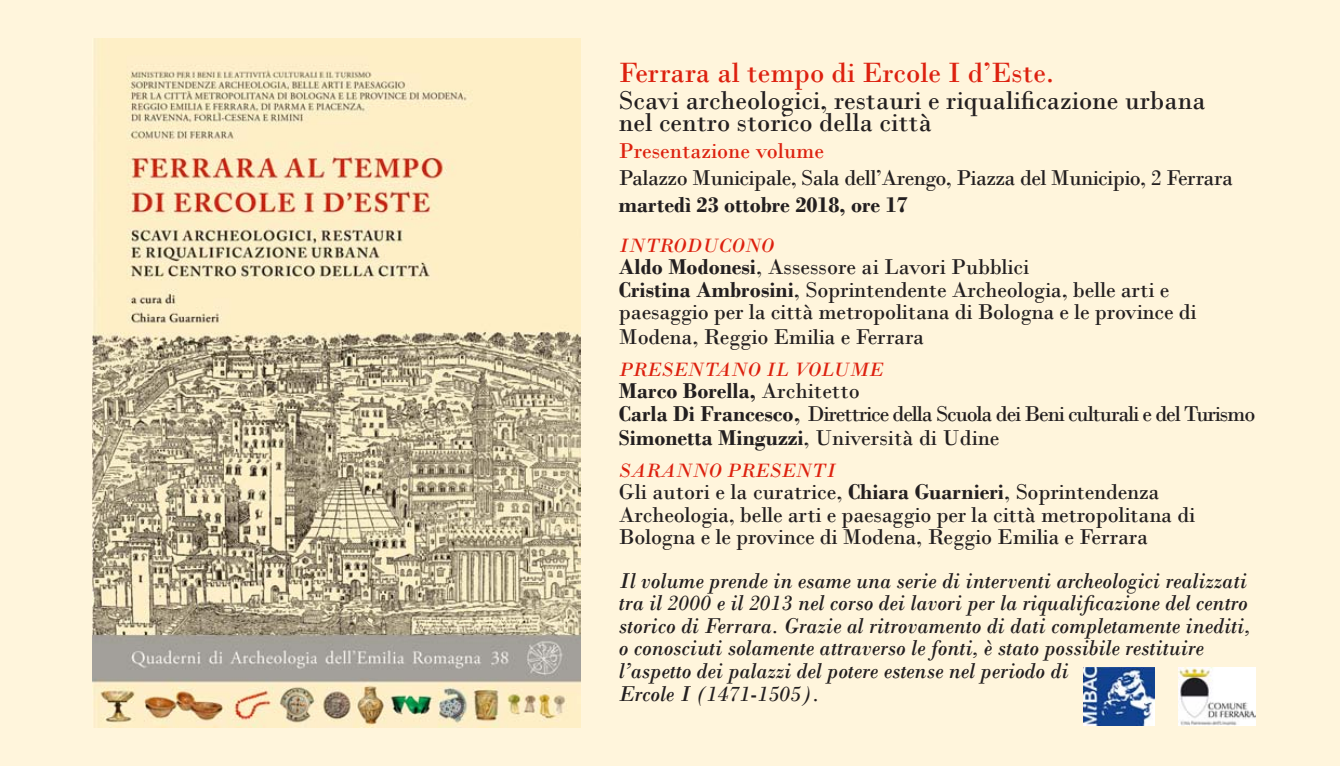
<style>
.page{position:relative;width:1340px;height:766px;background:#fff}
.page>*{position:absolute;margin:0;border:0;box-sizing:border-box;transform-origin:0 0}
.t1{font:29.25px "Bodoni";color:#dd210f}
.t2{font:27px "Bodoni";color:#231f20}
.t3{font:22.5px/22.5px "Bodoni";letter-spacing:-.01em;color:#231f20}
.t4{font:italic 22.5px/22.5px "Bodoni";letter-spacing:-.005em;color:#231f20}
.t5{font:22.5px "Bodoni";letter-spacing:-.05em;color:#231f20}
.t6{font:700 22.5px "Bodoni";color:#231f20}
.t7{font:22.5px "Bodoni";color:#dd210f}
.t8{font:italic 20.25px "Bodoni";color:#dd210f}
.s1{font-weight:700}
.s2{font-weight:400}
.s3{font-size:27px}
</style>
<div class="page">
<div style="left:0;top:0;width:1339px;height:765px;background:#fff5dc"></div>
<img style="left:92px;top:38px;width:488px;height:689px">
<img style="left:1083px;top:667px;width:71px;height:57px">
<img style="left:1178px;top:667px;width:76px;height:57px">
<p class="t1" style="left:619px;top:55px;width:436px">Ferrara al tempo di Ercole I d’Este.</p>
<p class="t2" style="left:619px;top:84px;width:588px">Scavi archeologici, restauri e riqualificazione urbana</p>
<p class="t2" style="left:619px;top:106px;width:314px">nel centro storico della città</p>
<p class="t7" style="left:619px;top:137px;width:207px">Presentazione volume</p>
<p class="t3" style="left:619px;top:166px;width:615px">Palazzo Municipale, Sala dell’Arengo, Piazza del Municipio, 2 Ferrara</p>
<p class="t6" style="left:619px;top:191px;width:290px">martedì 23 ottobre 2018, ore 17</p>
<p class="t8" style="left:619px;top:233px;width:157px">INTRODUCONO</p>
<p class="t3" style="left:619px;top:256px;width:412px"><span class="s1">Aldo Modonesi</span>, Assessore ai Lavori Pubblici</p>
<p class="t3" style="left:619px;top:278px;width:579px"><span class="s1">Cristina Ambrosini</span>, Soprintendente Archeologia, belle arti e paesaggio per la città metropolitana di Bologna e le province di</p>
<p class="t3" style="left:619px;top:325px;width:307px">Modena, Reggio Emilia e Ferrara</p>
<p class="t8" style="left:619px;top:357px;width:266px">PRESENTANO IL VOLUME</p>
<p class="t6" style="left:619px;top:377px;width:242px">Marco Borella, <span class="s2">Architetto</span></p>
<p class="t5" style="left:619px;top:400px;width:638px"><span class="s1">Carla Di Francesco</span><span class="s3">,</span> Direttrice della Scuola dei Beni culturali e del Turismo</p>
<p class="t3" style="left:619px;top:427px;width:382px"><span class="s1">Simonetta Minguzzi</span>, Università di Udine</p>
<p class="t8" style="left:619px;top:458px;width:218px">SARANNO PRESENTI</p>
<p class="t3" style="left:619px;top:481px;width:578px">Gli autori e la curatrice, <span class="s1">Chiara Guarnieri</span>, Soprintendenza<br>Archeologia, belle arti e paesaggio per la città metropolitana di<br>Bologna e le province di Modena, Reggio Emilia e Ferrara</p>
<p class="t4" style="left:619px;top:569px;width:633px">Il volume prende in esame una serie di interventi archeologici realizzati tra il 2000 e il 2013 nel corso dei lavori per la riqualificazione del centro storico di Ferrara. Grazie al ritrovamento di dati completamente inediti, o conosciuti solamente attraverso le fonti, è stato possibile restituire l’aspetto dei palazzi del potere estense nel periodo di<br>Ercole I (1471-1505).</p>
</div>
